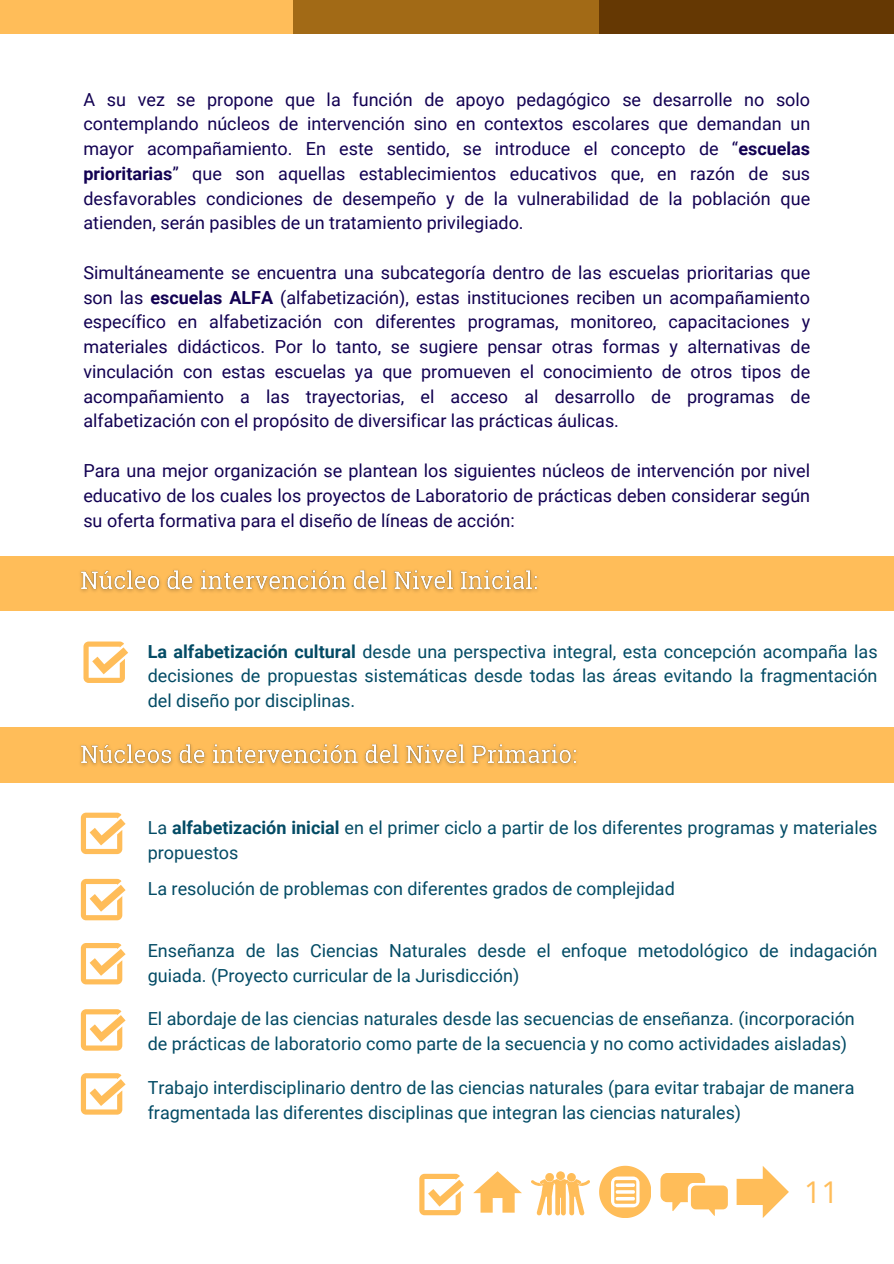
<style>
.page{position:relative;width:894px;height:1264px;background:#fff}
.page>*{position:absolute;margin:0;border:0;box-sizing:border-box;transform-origin:0 0}
.t1{font:30px "Open Sans";color:#ffbd59}
.t2{font:18px/24.8px "Roboto";color:#120052;text-align:justify}
.t3{font:18px/24.8px "Roboto";color:#034b65}
.s1{font-weight:700}
</style>
<div class="page">
<svg style="left:473px;top:1171px;width:48px;height:41px"></svg>
<svg style="left:531px;top:1171px;width:58px;height:44px"></svg>
<svg style="left:599px;top:1165px;width:51px;height:52px"></svg>
<svg style="left:660px;top:1173px;width:67px;height:42px"></svg>
<svg style="left:419px;top:1173px;width:45px;height:42px"></svg>
<svg style="left:736px;top:1166px;width:52px;height:51px"></svg>
<div style="left:0;top:556px;width:893px;height:55px;background:#ffbd59"></div>
<img style="left:80px;top:570px;width:458px;height:22px">
<div style="left:0;top:727px;width:893px;height:55px;background:#ffbd59"></div>
<img style="left:80px;top:744px;width:497px;height:22px">
<div style="left:0;top:0;width:300px;height:34px;background:#ffbd59"></div>
<div style="left:598px;top:0;width:295px;height:34px;background:#653803"></div>
<div style="left:293px;top:0;width:305px;height:34px;background:#a26a16"></div>
<svg style="left:83px;top:641px;width:45px;height:42px"></svg>
<svg style="left:81px;top:812px;width:44px;height:42px"></svg>
<svg style="left:81px;top:878px;width:44px;height:42px"></svg>
<svg style="left:81px;top:943px;width:44px;height:41px"></svg>
<svg style="left:81px;top:1009px;width:44px;height:41px"></svg>
<svg style="left:81px;top:1073px;width:44px;height:41px"></svg>
<p class="t2" style="left:83px;top:87px;width:728px">A su vez se propone que la función de apoyo pedagógico se desarrolle no solo contemplando núcleos de intervención sino en contextos escolares que demandan un mayor acompañamiento. En este sentido, se introduce el concepto de “<span class="s1">escuelas prioritarias</span>” que son aquellas establecimientos educativos que, en razón de sus desfavorables condiciones de desempeño y de la vulnerabilidad de la población que atienden, serán pasibles de un tratamiento privilegiado.</p>
<p class="t2" style="left:83px;top:260px;width:728px">Simultáneamente se encuentra una subcategoría dentro de las escuelas prioritarias que son las <span class="s1">escuelas ALFA</span> (alfabetización), estas instituciones reciben un acompañamiento específico en alfabetización con diferentes programas, monitoreo, capacitaciones y materiales didácticos. Por lo tanto, se sugiere pensar otras formas y alternativas de vinculación con estas escuelas ya que promueven el conocimiento de otros tipos de acompañamiento a las trayectorias, el acceso al desarrollo de programas de alfabetización con el propósito de diversificar las prácticas áulicas.</p>
<p class="t2" style="left:83px;top:458px;width:728px">Para una mejor organización se plantean los siguientes núcleos de intervención por nivel educativo de los cuales los proyectos de Laboratorio de prácticas deben considerar según su oferta formativa para el diseño de líneas de acción:</p>
<p class="t3" style="left:148px;top:639px;width:731px;text-align:justify"><span class="s1">La alfabetización cultural</span> desde una perspectiva integral, esta concepción acompaña las decisiones de propuestas sistemáticas desde todas las áreas evitando la fragmentación del diseño por disciplinas.</p>
<p class="t3" style="left:148px;top:816px;width:731px">La <span class="s1">alfabetización inicial</span> en el primer ciclo a partir de los diferentes programas y materiales propuestos</p>
<p class="t3" style="left:148px;top:876px;width:528px">La resolución de problemas con diferentes grados de complejidad</p>
<p class="t3" style="left:148px;top:938px;width:731px">Enseñanza de las Ciencias Naturales desde el enfoque metodológico de indagación guiada. (Proyecto curricular de la Jurisdicción)</p>
<p class="t3" style="left:148px;top:1006px;width:708px">El abordaje de las ciencias naturales desde las secuencias de enseñanza. (incorporación de prácticas de laboratorio como parte de la secuencia y no como actividades aisladas)</p>
<p class="t3" style="left:148px;top:1075px;width:708px">Trabajo interdisciplinario dentro de las ciencias naturales (para evitar trabajar de manera fragmentada las diferentes disciplinas que integran las ciencias naturales)</p>
<h1 class="t1" style="left:804px;top:1170px;width:36px">11</h1>
</div>
